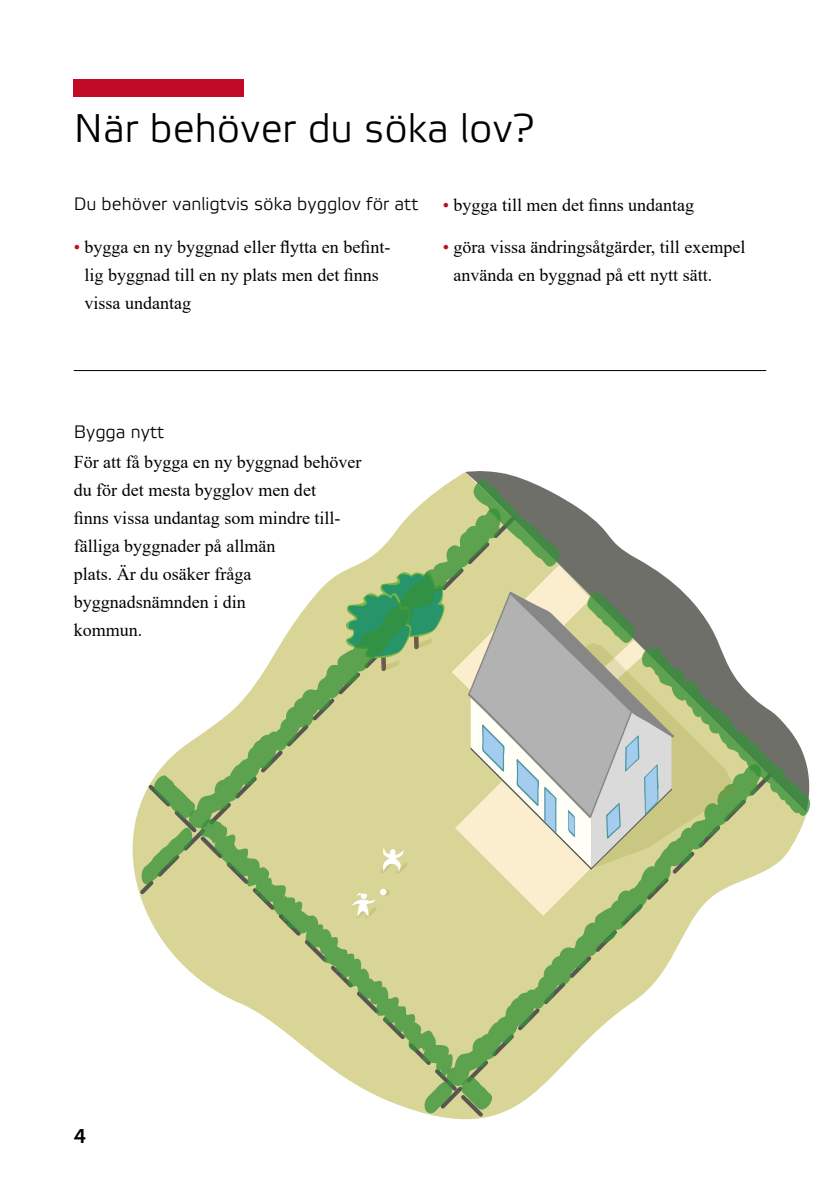
<style>
.page{position:relative;width:840px;height:1191px;background:#fff}
.page>*{position:absolute;margin:0;border:0;box-sizing:border-box;transform-origin:0 0}
.t1{font:300 40px "Etelka";color:#000}
.t2{font:500 20px "Etelka";color:#000}
.t3{font:18px/28px "Times New Roman";color:#000}
.t4{font:300 18px "Etelka";color:#000}
.s1{color:#c10a25}
</style>
<div class="page">
<hr style="left:74px;top:370px;width:691px;height:1px;background:#000">
<div style="left:74px;top:79px;width:170px;height:17px;background:#c10a25"></div>
<svg style="left:136px;top:743px;width:53px;height:155px"></svg>
<svg style="left:492px;top:1085px;width:51px;height:30px"></svg>
<svg style="left:145px;top:781px;width:347px;height:339px"></svg>
<svg style="left:446px;top:918px;width:248px;height:167px;fill:#d8d596"></svg>
<svg style="left:200px;top:828px;width:252px;height:248px;background:#cbd29a"></svg>
<svg style="left:154px;top:775px;width:35px;height:43px;background:#90b36d"></svg>
<svg style="left:461px;top:1077px;width:31px;height:32px"></svg>
<svg style="left:141px;top:827px;width:51px;height:57px;background:#a7bd7a"></svg>
<svg style="left:424px;top:1081px;width:28px;height:32px"></svg>
<svg style="left:341px;top:478px;width:468px;height:440px"></svg>
<svg style="left:189px;top:508px;width:311px;height:320px;fill:#d8d596"></svg>
<h2 class="t1" style="left:74px;top:106px;width:461px">När behöver du söka lov?</h2>
<p class="t4" style="left:74px;top:193px;width:346px">Du behöver vanligtvis söka bygglov för att</p>
<p class="t3" style="left:442px;top:190px;width:253px"><span class="s1">•</span> bygga till men det finns undantag</p>
<p class="t3" style="left:74px;top:232px;width:318px"><span class="s1">•</span> bygga en ny byggnad eller flytta en befint-</p>
<p class="t3" style="left:442px;top:232px;width:304px"><span class="s1">•</span> göra vissa ändringsåtgärder, till exempel</p>
<p class="t3" style="left:85px;top:260px;width:296px">lig byggnad till en ny plats men det finns</p>
<p class="t3" style="left:453px;top:260px;width:260px">använda en byggnad på ett nytt sätt.</p>
<p class="t3" style="left:85px;top:288px;width:108px">vissa undantag</p>
<h4 class="t4" style="left:74px;top:421px;width:92px">Bygga nytt</h4>
<p class="t3" style="left:74px;top:447px;width:289px">För att få bygga en ny byggnad behöver du för det mesta bygglov men det<br>finns vissa undantag som mindre till&shy;fälliga byggnader på allmän<br>plats. Är du osäker fråga byggnadsnämnden i din<br>kommun.</p>
<p class="t2" style="left:74px;top:1124px;width:14px">4</p>
</div>
